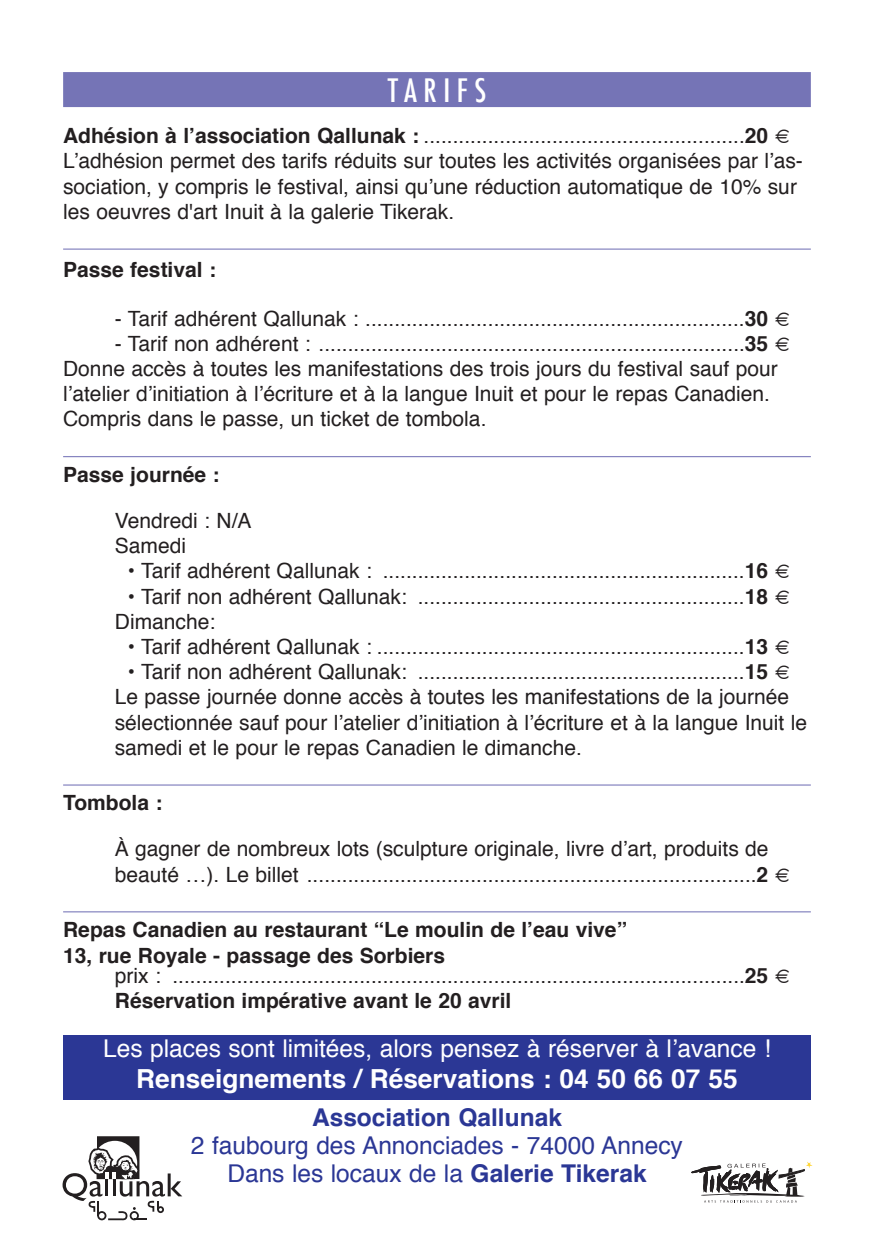
<style>
.page{position:relative;width:874px;height:1241px;background:#fff}
.page>*{position:absolute;margin:0;border:0;box-sizing:border-box;transform-origin:0 0}
.t1{font:500 condensed 31.5px "Futura";letter-spacing:.205em;color:#fff}
.t2{font:700 26.25px "Helvetica";color:#fff}
.t3{font:24.5px/28px "Helvetica";color:#2b3795;text-align:center}
.t4{font:24.5px "Helvetica";color:#fff}
.t5{font:700 24.5px "Helvetica";color:#2b3795}
.t6{font:21px/25.2px "Helvetica";color:#231f20}
.t7{font:700 21px/26.2px "Helvetica";color:#231f20}
.s1{font-weight:700}
</style>
<div class="page">
<div style="left:63px;top:1035px;width:747px;height:65px;background:#2b3795"></div>
<div style="left:63px;top:72px;width:747px;height:35px;background:#7574b6"></div>
<hr style="left:63px;top:248px;width:747px;height:2px;background:#8785c0">
<hr style="left:63px;top:456px;width:747px;height:1px;background:#8785c0">
<hr style="left:63px;top:784px;width:747px;height:2px;background:#8785c0">
<hr style="left:63px;top:911px;width:747px;height:1px;background:#8785c0">
<svg style="left:63px;top:1136px;width:119px;height:84px"></svg>
<svg style="left:691px;top:1161px;width:121px;height:41px"></svg>
<h1 class="t1" style="left:388px;top:71px;width:100px">TARIFS</h1>
<p class="t6" style="left:63px;top:125px;width:741px"><span class="s1">Adhésion à l’association Qallunak :</span> .......................................................<span class="s1">20 € </span>L’adhésion permet des tarifs réduits sur toutes les activités organisées par l’as&shy;sociation, y compris le festival, ainsi qu’une réduction automatique de 10% sur les oeuvres d'art Inuit à la galerie Tikerak.</p>
<p class="t7" style="left:63px;top:258px;width:154px">Passe festival :</p>
<p class="t6" style="left:115px;top:307px;width:676px">- Tarif adhérent Qallunak : .................................................................<span class="s1">30 €</span></p>
<p class="t6" style="left:63px;top:332px;width:728px;text-indent:52px">- Tarif non adhérent : .........................................................................<span class="s1">35 € </span>Donne accès à toutes les manifestations des trois jours du festival sauf pour l’atelier d’initiation à l’écriture et à la langue Inuit et pour le repas Canadien.<br>Compris dans le passe, un ticket de tombola.</p>
<p class="t7" style="left:63px;top:463px;width:158px">Passe journée :</p>
<p class="t6" style="left:115px;top:510px;width:138px">Vendredi : N/A<br>Samedi</p>
<p class="t6" style="left:128px;top:560px;width:663px">• Tarif adhérent Qallunak : ..............................................................<span class="s1">16 €</span></p>
<p class="t6" style="left:115px;top:585px;width:676px;text-indent:13px">• Tarif non adhérent Qallunak: ........................................................<span class="s1">18 €<br></span>Dimanche:</p>
<p class="t6" style="left:128px;top:636px;width:663px">• Tarif adhérent Qallunak : ...............................................................<span class="s1">13 €</span></p>
<p class="t6" style="left:115px;top:661px;width:693px;text-indent:13px">• Tarif non adhérent Qallunak: ........................................................<span class="s1">15 € </span>Le passe journée donne accès à toutes les manifestations de la journée sélectionnée sauf pour l’atelier d’initiation à l’écriture et à la langue Inuit le samedi et le pour le repas Canadien le dimanche.</p>
<p class="t7" style="left:63px;top:791px;width:101px">Tombola :</p>
<p class="t6" style="left:115px;top:838px;width:676px">À gagner de nombreux lots (sculpture originale, livre d’art, produits de beauté …). Le billet .............................................................................<span class="s1">2 €</span></p>
<p class="t7" style="left:63px;top:918px;width:565px">Repas Canadien au restaurant “Le moulin de l’eau vive”<br>13, rue Royale - passage des Sorbiers</p>
<p class="t6" style="left:115px;top:965px;width:676px">prix : ..................................................................................................<span class="s1">25 €<br>Réservation impérative avant le 20 avril</span></p>
<p class="t4" style="left:103px;top:1038px;width:669px">Les places sont limitées, alors pensez à réserver à l’avance !</p>
<p class="t2" style="left:136px;top:1067px;width:602px">Renseignements / Réservations : 04 50 66 07 55</p>
<p class="t5" style="left:312px;top:1107px;width:251px">Association Qallunak</p>
<p class="t3" style="left:191px;top:1133px;width:493px">2 faubourg des Annonciades - 74000 Annecy<br>Dans les locaux de la <span class="s1">Galerie Tikerak</span></p>
</div>
